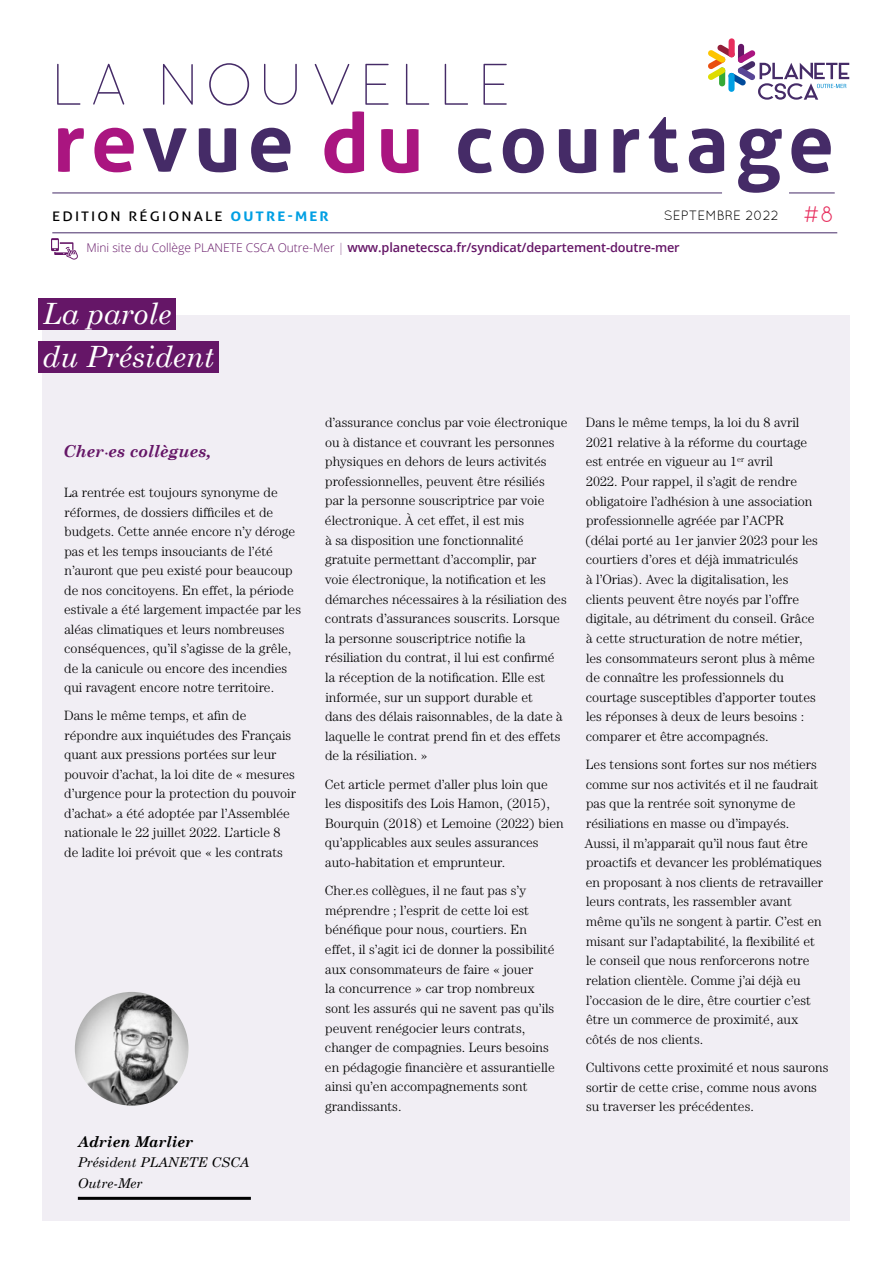
<style>
.page{position:relative;width:893px;height:1263px;background:#fff}
.page>*{position:absolute;margin:0;border:0;box-sizing:border-box;transform-origin:0 0}
.t1{font:700 82.5px "Aller";letter-spacing:.08em;color:#452b67}
.t2{font:300 58.5px "Quicksand";letter-spacing:.1em;color:#452b67}
.t3{font:italic 29.4px/43px "Century Schoolbook";color:#fff}
.t4{font:italic 700 16.5px "Century Schoolbook";letter-spacing:-.005em;color:#651667}
.t5{font:italic 700 15px "Century Schoolbook";letter-spacing:-.01em;color:#000}
.t6{font:300 13.5px/19.6px "Century Std";color:#000}
.t7{font:italic 13.5px/20.5px "Century Schoolbook";color:#000}
.t8{font:13.5px "Quicksand";color:#000}
.t9{font:13.2px "Aller";letter-spacing:.14em;color:#000;scale:1.14 1}
.t10{font:600 12.75px "Open Sans";letter-spacing:-.01em;color:#651667}
.s1{color:#aa1580}
.s2{font-weight:700;color:#009fe3}
.s3{font-size:22.5px;color:#e72d5d}
.s4{font-weight:300;font-size:12px}
.s5{font-weight:300;font-size:12px;color:#956699}
</style>
<div class="page">
<hr style="left:52px;top:193px;width:670px;height:1px;background:#452b67">
<hr style="left:52px;top:232px;width:785px;height:1px;background:#452b67">
<hr style="left:789px;top:193px;width:46px;height:1px;background:#452b67">
<div style="left:729px;top:38px;width:6px;height:19px;background:#e72d5d;border-radius:3px"></div>
<svg style="left:708px;top:44px;width:141px;height:56px"></svg>
<svg style="left:51px;top:238px;width:27px;height:22px"></svg>
<div style="left:43px;top:315px;width:807px;height:905px;background:#f1eef4"></div>
<div style="left:38px;top:298px;width:138px;height:31px;background:#651667"></div>
<div style="left:38px;top:341px;width:181px;height:31px;background:#651667"></div>
<img style="left:75px;top:992px;width:114px;height:114px;border-radius:57px">
<hr style="left:78px;top:1197px;width:173px;height:3px;background:#000">
<h2 class="t2" style="left:51px;top:51px;width:463px">LA NOUVELLE</h2>
<h1 class="t1" style="left:52px;top:92px;width:783px"><span class="s1">re</span>vue <span class="s1">du</span> courtage</h1>
<p class="t9" style="left:52px;top:208px;width:244px">EDITION RÉGIONALE <span class="s2">OUTRE-MER</span></p>
<p class="t8" style="left:664px;top:208px;width:172px">SEPTEMBRE 2022 <span class="s3">#8</span></p>
<p class="t10" style="left:86px;top:239px;width:595px"><span class="s4">Mini site du Collège PLANETE CSCA Outre-Mer</span> <span class="s5">|</span> www.planetecsca.fr/syndicat/departement-doutre-mer</p>
<h3 class="t3" style="left:43px;top:291px;width:173px">La parole du Président</h3>
<p class="t4" style="left:63px;top:440px;width:150px">Cher·es collègues,</p>
<p class="t6" style="left:64px;top:483px;width:238px">La rentrée est toujours synonyme de réformes, de dossiers difficiles et de budgets. Cette année encore n’y déroge pas et les temps insouciants de l’été n’auront que peu existé pour beaucoup de nos concitoyens. En effet, la période estivale a été largement impactée par les aléas climatiques et leurs nombreuses conséquences, qu’il s’agisse de la grêle, de la canicule ou encore des incendies qui ravagent encore notre territoire.</p>
<p class="t6" style="left:64px;top:706px;width:233px">Dans le même temps, et afin de répondre aux inquiétudes des Français quant aux pressions portées sur leur pouvoir d’achat, la loi dite de « mesures d’urgence pour la protection du pouvoir d’achat» a été adoptée par l’Assemblée nationale le 22 juillet 2022. L’article 8 de ladite loi prévoit que « les contrats</p>
<p class="t5" style="left:78px;top:1132px;width:117px">Adrien Marlier</p>
<p class="t7" style="left:78px;top:1152px;width:173px">Président PLANETE CSCA<br>Outre-Mer</p>
<p class="t6" style="left:325px;top:412px;width:244px">d’assurance conclus par voie électronique ou à distance et couvrant les personnes physiques en dehors de leurs activités professionnelles, peuvent être résiliés<br>par la personne souscriptrice par voie électronique. À cet effet, il est mis<br>à sa disposition une fonctionnalité gratuite permettant d’accomplir, par<br>voie électronique, la notification et les démarches nécessaires à la résiliation des contrats d’assurances souscrits. Lorsque la personne souscriptrice notifie la résiliation du contrat, il lui est confirmé la réception de la notification. Elle est informée, sur un support durable et<br>dans des délais raisonnables, de la date à laquelle le contrat prend fin et des effets de la résiliation. »</p>
<p class="t6" style="left:325px;top:774px;width:240px">Cet article permet d’aller plus loin que les dispositifs des Lois Hamon, (2015), Bourquin (2018) et Lemoine (2022) bien qu’applicables aux seules assurances auto-habitation et emprunteur.</p>
<p class="t6" style="left:325px;top:880px;width:231px">Cher.es collègues, il ne faut pas s’y méprendre ; l’esprit de cette loi est bénéfique pour nous, courtiers. En effet, il s’agit ici de donner la possibilité aux consommateurs de faire « jouer<br>la concurrence » car trop nombreux sont les assurés qui ne savent pas qu’ils peuvent renégocier leurs contrats, changer de compagnies. Leurs besoins en pédagogie financière et assurantielle ainsi qu’en accompagnements sont grandissants.</p>
<p class="t6" style="left:585px;top:412px;width:235px">Dans le même temps, la loi du 8 avril 2021 relative à la réforme du courtage est entrée en vigueur au 1<sup>er</sup> avril<br>2022. Pour rappel, il s’agit de rendre obligatoire l’adhésion à une association professionnelle agréée par l’ACPR (délai porté au 1er janvier 2023 pour les courtiers d’ores et déjà immatriculés<br>à l’Orias). Avec la digitalisation, les clients peuvent être noyés par l’offre digitale, au détriment du conseil. Grâce à cette structuration de notre métier, les consommateurs seront plus à même de connaître les professionnels du courtage susceptibles d’apporter toutes les réponses à deux de leurs besoins : comparer et être accompagnés.</p>
<p class="t6" style="left:584px;top:754px;width:240px">Les tensions sont fortes sur nos métiers comme sur nos activités et il ne faudrait pas que la rentrée soit synonyme de résiliations en masse ou d’impayés.<br>Aussi, il m’apparait qu’il nous faut être proactifs et devancer les problématiques en proposant à nos clients de retravailler leurs contrats, les rassembler avant même qu’ils ne songent à partir. C’est en misant sur l’adaptabilité, la flexibilité et le conseil que nous renforcerons notre relation clientèle. Comme j’ai déjà eu l’occasion de le dire, être courtier c’est être un commerce de proximité, aux côtés de nos clients.</p>
<p class="t6" style="left:586px;top:1057px;width:244px">Cultivons cette proximité et nous saurons sortir de cette crise, comme nous avons su traverser les précédentes.</p>
</div>
